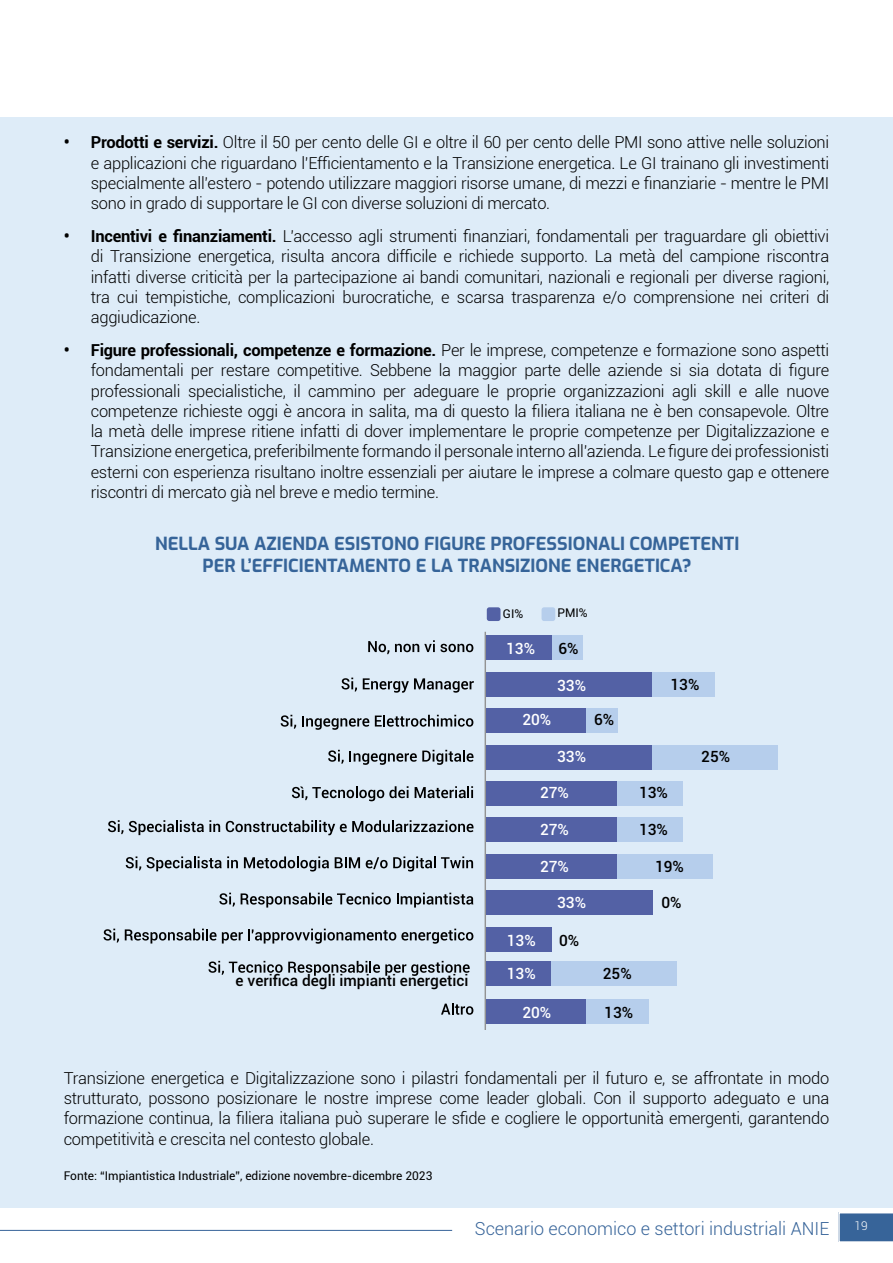
<style>
.page{position:relative;width:893px;height:1263px;background:#fff}
.page>*{position:absolute;margin:0;border:0;box-sizing:border-box;transform-origin:0 0}
.t1{font:700 18px/22.5px "Exo";color:#366499;text-align:center}
.t2{font:300 18px "Roboto";color:#376499}
.t3{font:300 16.5px/20.2px "Roboto";letter-spacing:-.015em;color:#000;text-align:justify}
.t4{font:500 15.45px "Roboto";color:#000}
.t5{font:500 15.45px "Roboto";color:#fff}
.t6{font:12px "Roboto";color:#000}
.t7{font:300 12px "Roboto";color:#fff}
.s1{font-weight:700}
</style>
<div class="page">
<div style="left:0;top:118px;width:893px;height:1090px;background:#deecf8"></div>
<svg style="left:838px;top:1212px;width:55px;height:30px;background:#4a73a2"></svg>
<hr style="left:0;top:1230px;width:452px;height:1px;background:#376499">
<div style="left:542px;top:607px;width:13px;height:14px;background:#b6ceec;border-radius:3px"></div>
<div style="left:487px;top:607px;width:13px;height:14px;background:#5361a5;border-radius:3px"></div>
<svg style="left:208px;top:961px;width:262px;height:15px"></svg>
<div style="left:485px;top:961px;width:66px;height:24px;background:#5361a5"></div>
<div style="left:551px;top:961px;width:126px;height:24px;background:#b6ceec"></div>
<svg style="left:219px;top:893px;width:16px;height:13px"></svg>
<svg style="left:241px;top:893px;width:150px;height:14px"></svg>
<svg style="left:397px;top:893px;width:76px;height:14px"></svg>
<div style="left:485px;top:890px;width:167px;height:25px;background:#5361a5"></div>
<svg style="left:104px;top:929px;width:15px;height:13px"></svg>
<svg style="left:125px;top:929px;width:348px;height:15px"></svg>
<div style="left:485px;top:926px;width:66px;height:25px;background:#5361a5"></div>
<svg style="left:292px;top:786px;width:116px;height:15px"></svg>
<div style="left:485px;top:781px;width:132px;height:25px;background:#5361a5"></div>
<div style="left:617px;top:781px;width:65px;height:25px;background:#b6ceec"></div>
<svg style="left:341px;top:678px;width:16px;height:13px"></svg>
<svg style="left:363px;top:678px;width:111px;height:15px"></svg>
<div style="left:485px;top:672px;width:167px;height:25px;background:#5361a5"></div>
<div style="left:652px;top:672px;width:63px;height:25px;background:#b6ceec"></div>
<svg style="left:108px;top:820px;width:15px;height:14px"></svg>
<svg style="left:129px;top:820px;width:91px;height:15px"></svg>
<svg style="left:226px;top:820px;width:247px;height:15px"></svg>
<div style="left:485px;top:817px;width:132px;height:25px;background:#5361a5"></div>
<div style="left:617px;top:817px;width:65px;height:25px;background:#b6ceec"></div>
<svg style="left:126px;top:856px;width:15px;height:14px"></svg>
<svg style="left:147px;top:856px;width:91px;height:15px"></svg>
<svg style="left:244px;top:856px;width:85px;height:15px"></svg>
<svg style="left:335px;top:857px;width:25px;height:11px"></svg>
<svg style="left:366px;top:856px;width:107px;height:15px"></svg>
<div style="left:485px;top:854px;width:132px;height:25px;background:#5361a5"></div>
<div style="left:617px;top:854px;width:96px;height:25px;background:#b6ceec"></div>
<svg style="left:328px;top:750px;width:16px;height:14px"></svg>
<svg style="left:350px;top:750px;width:123px;height:15px"></svg>
<div style="left:485px;top:745px;width:167px;height:24px;background:#5361a5"></div>
<div style="left:652px;top:745px;width:126px;height:24px;background:#b6ceec"></div>
<svg style="left:281px;top:715px;width:15px;height:14px"></svg>
<svg style="left:302px;top:716px;width:67px;height:14px"></svg>
<svg style="left:375px;top:715px;width:98px;height:12px"></svg>
<div style="left:485px;top:708px;width:101px;height:25px;background:#5361a5"></div>
<div style="left:586px;top:708px;width:31px;height:25px;background:#b6ceec"></div>
<svg style="left:368px;top:641px;width:21px;height:13px"></svg>
<svg style="left:395px;top:640px;width:78px;height:12px"></svg>
<div style="left:485px;top:635px;width:66px;height:25px;background:#5361a5"></div>
<div style="left:552px;top:635px;width:31px;height:25px;background:#b6ceec"></div>
<svg style="left:441px;top:1003px;width:32px;height:12px"></svg>
<div style="left:485px;top:999px;width:102px;height:25px;background:#5361a5"></div>
<div style="left:586px;top:999px;width:63px;height:25px;background:#b6ceec"></div>
<hr style="left:485px;top:632px;width:1px;height:398px;background:#939393">
<svg style="left:415px;top:786px;width:58px;height:12px"></svg>
<p class="t3" style="left:91px;top:132px;width:740px;text-indent:-27px"><span class="s1">• Prodotti e servizi.</span> Oltre il 50 per cento delle GI e oltre il 60 per cento delle PMI sono attive nelle soluzioni e applicazioni che riguardano l’Efficientamento e la Transizione energetica. Le GI trainano gli investimenti specialmente all’estero - potendo utilizzare maggiori risorse umane, di mezzi e finanziarie - mentre le PMI sono in grado di supportare le GI con diverse soluzioni di mercato.</p>
<p class="t3" style="left:91px;top:226px;width:740px;text-indent:-27px"><span class="s1">• Incentivi e finanziamenti.</span> L’accesso agli strumenti finanziari, fondamentali per traguardare gli obiettivi di Transizione energetica, risulta ancora difficile e richiede supporto. La metà del campione riscontra infatti diverse criticità per la partecipazione ai bandi comunitari, nazionali e regionali per diverse ragioni, tra cui tempistiche, complicazioni burocratiche, e scarsa trasparenza e/o comprensione nei criteri di aggiudicazione.</p>
<p class="t3" style="left:91px;top:340px;width:740px;text-indent:-27px"><span class="s1">• Figure professionali, competenze e formazione.</span> Per le imprese, competenze e formazione sono aspetti fondamentali per restare competitive. Sebbene la maggior parte delle aziende si sia dotata di figure professionali specialistiche, il cammino per adeguare le proprie organizzazioni agli skill e alle nuove competenze richieste oggi è ancora in salita, ma di questo la filiera italiana ne è ben consapevole. Oltre la metà delle imprese ritiene infatti di dover implementare le proprie competenze per Digitalizzazione e Transizione energetica, preferibilmente formando il personale interno all’azienda. Le figure dei professionisti esterni con esperienza risultano inoltre essenziali per aiutare le imprese a colmare questo gap e ottenere riscontri di mercato già nel breve e medio termine.</p>
<p class="t1" style="left:155px;top:531px;width:586px">NELLA SUA AZIENDA ESISTONO FIGURE PROFESSIONALI COMPETENTI<br>PER L’EFFICIENTAMENTO E LA TRANSIZIONE ENERGETICA?</p>
<p class="t6" style="left:503px;top:605px;width:22px">GI%</p>
<p class="t6" style="left:557px;top:604px;width:32px">PMI%</p>
<p class="t5" style="left:506px;top:637px;width:30px">13%</p>
<p class="t4" style="left:558px;top:638px;width:22px">6%</p>
<p class="t5" style="left:557px;top:675px;width:30px">33%</p>
<p class="t4" style="left:670px;top:673px;width:30px">13%</p>
<p class="t5" style="left:522px;top:709px;width:30px">20%</p>
<p class="t4" style="left:594px;top:709px;width:22px">6%</p>
<p class="t5" style="left:557px;top:745px;width:30px">33%</p>
<p class="t4" style="left:701px;top:745px;width:30px">25%</p>
<p class="t5" style="left:540px;top:782px;width:30px">27%</p>
<p class="t4" style="left:639px;top:782px;width:30px">13%</p>
<p class="t5" style="left:540px;top:818px;width:30px">27%</p>
<p class="t4" style="left:639px;top:818px;width:30px">13%</p>
<p class="t5" style="left:540px;top:856px;width:30px">27%</p>
<p class="t4" style="left:655px;top:856px;width:30px">19%</p>
<p class="t5" style="left:557px;top:892px;width:30px">33%</p>
<p class="t4" style="left:661px;top:892px;width:22px">0%</p>
<p class="t4" style="left:236px;top:969px;width:234px">e verifica degli impianti energetici</p>
<p class="t5" style="left:507px;top:929px;width:30px">13%</p>
<p class="t4" style="left:559px;top:929px;width:22px">0%</p>
<p class="t5" style="left:507px;top:963px;width:30px">13%</p>
<p class="t4" style="left:603px;top:963px;width:30px">25%</p>
<p class="t5" style="left:522px;top:1002px;width:30px">20%</p>
<p class="t4" style="left:604px;top:1002px;width:30px">13%</p>
<p class="t3" style="left:64px;top:1067px;width:767px">Transizione energetica e Digitalizzazione sono i pilastri fondamentali per il futuro e, se affrontate in modo strutturato, possono posizionare le nostre imprese come leader globali. Con il supporto adeguato e una formazione continua, la filiera italiana può superare le sfide e cogliere le opportunità emergenti, garantendo competitività e crescita nel contesto globale.</p>
<p class="t6" style="left:64px;top:1167px;width:370px">Fonte: “Impiantistica Industriale”, edizione novembre-dicembre 2023</p>
<p class="t2" style="left:475px;top:1216px;width:356px">Scenario economico e settori industriali ANIE</p>
<p class="t7" style="left:854px;top:1217px;width:15px">19</p>
</div>
